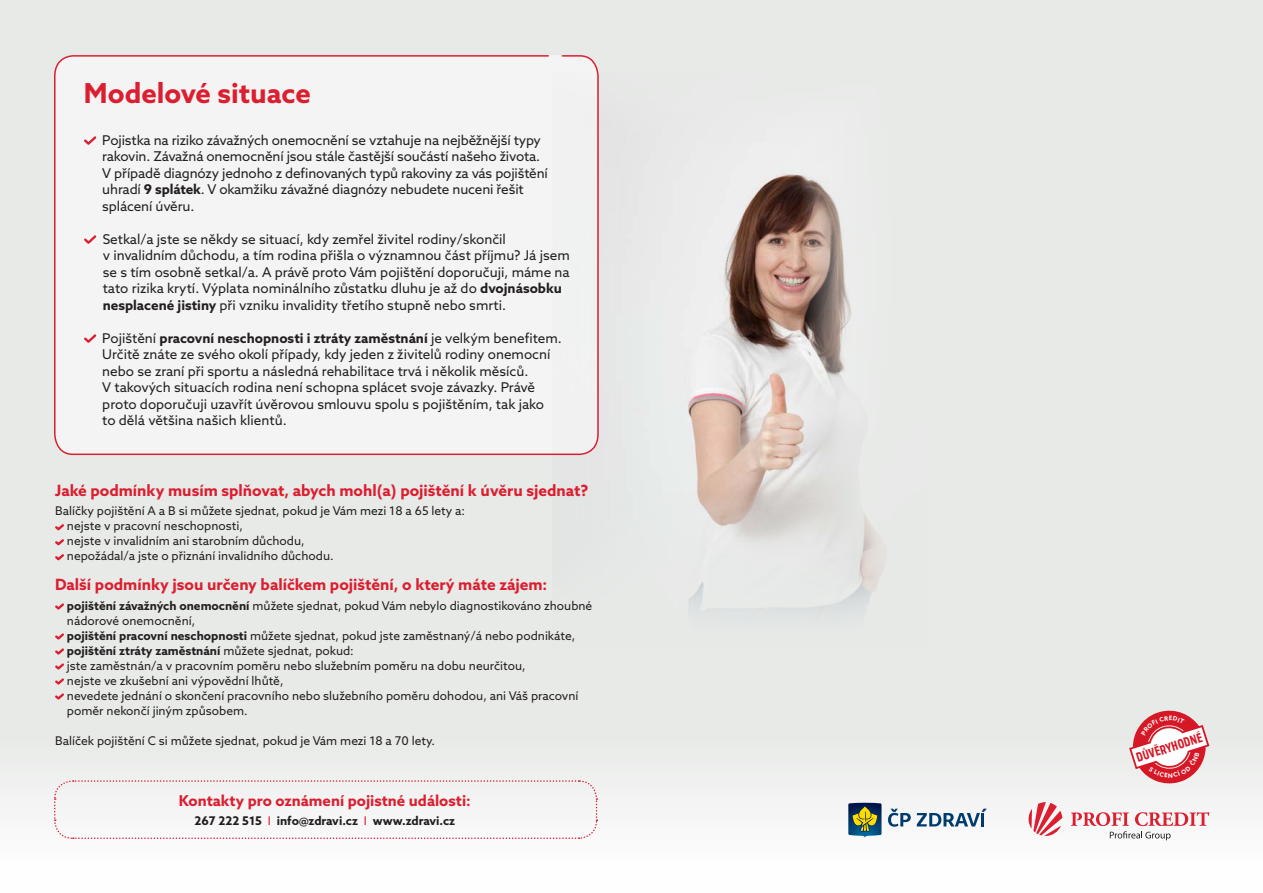
<style>
.page{position:relative;width:1263px;height:893px;background:#e8eae8}
.page>*{position:absolute;margin:0;border:0;box-sizing:border-box;transform-origin:0 0}
.t1{font:700 27.6px "Azo Sans";color:#db1e30}
.t2{font:700 15.6px "Azo Sans";color:#db1e30}
.t3{font:700 15px "Azo Sans";color:#db1e30}
.t4{font:13.5px/16.5px "Azo Sans";color:#231f20}
.t5{font:700 12.45px "Jesaya Rg";color:#d61726;scale:.9 1}
.t6{font:12px/15px "Azo Sans";color:#231f20}
.t7{font:700 12px "Azo Sans";color:#231f20}
.s1{font-weight:700}
.s2{font-weight:400;color:#db1e30}
</style>
<div class="page">
<img style="left:687px;top:173px;width:197px;height:441px">
<div style="left:54px;top:55px;width:545px;height:401px;background:#f3f4f3"></div>
<svg style="left:82px;top:134px;width:16px;height:13px"></svg>
<svg style="left:82px;top:233px;width:16px;height:13px"></svg>
<svg style="left:82px;top:332px;width:16px;height:13px"></svg>
<svg style="left:1028px;top:802px;width:34px;height:34px"></svg>
<svg style="left:1071px;top:812px;width:138px;height:28px"></svg>
<svg style="left:848px;top:803px;width:33px;height:34px"></svg>
<svg style="left:888px;top:809px;width:23px;height:18px"></svg>
<svg style="left:917px;top:809px;width:70px;height:17px"></svg>
<div style="left:53px;top:780px;width:545px;height:60px;background:#f4f5f4"></div>
<svg style="left:55px;top:524px;width:9px;height:37px"></svg>
<svg style="left:55px;top:603px;width:9px;height:7px"></svg>
<svg style="left:55px;top:633px;width:9px;height:67px"></svg>
<svg style="left:1129px;top:710px;width:80px;height:74px"></svg>
<h1 class="t1" style="left:84px;top:75px;width:228px">Modelové situace</h1>
<p class="t4" style="left:102px;top:132px;width:447px">Pojistka na riziko závažných onemocnění se vztahuje na nejběžnější typy rakovin. Závažná onemocnění jsou stále častější součástí našeho života.<br>V případě diagnózy jednoho z definovaných typů rakoviny za vás pojištění uhradí <span class="s1">9 splátek</span>. V okamžiku závažné diagnózy nebudete nuceni řešit splácení úvěru.</p>
<p class="t4" style="left:103px;top:231px;width:469px">Setkal/a jste se někdy se situací, kdy zemřel živitel rodiny/skončil<br>v invalidním důchodu, a tím rodina přišla o významnou část příjmu? Já jsem se s tím osobně setkal/a. A právě proto Vám pojištění doporučuji, máme na tato rizika krytí. Výplata nominálního zůstatku dluhu je až do <span class="s1">dvojnásobku nesplacené jistiny</span> při vzniku invalidity třetího stupně nebo smrti.</p>
<p class="t4" style="left:102px;top:330px;width:461px">Pojištění <span class="s1">pracovní neschopnosti i ztráty zaměstnání</span> je velkým benefitem.<br>Určitě znáte ze svého okolí případy, kdy jeden z živitelů rodiny onemocní nebo se zraní při sportu a následná rehabilitace trvá i několik měsíců.<br>V takových situacích rodina není schopna splácet svoje závazky. Právě proto doporučuji uzavřít úvěrovou smlouvu spolu s pojištěním, tak jako<br>to dělá většina našich klientů.</p>
<p class="t2" style="left:55px;top:480px;width:535px">Jaké podmínky musím splňovat, abych mohl(a) pojištění k úvěru sjednat?</p>
<p class="t6" style="left:67px;top:503px;width:400px;text-indent:-12px">Balíčky pojištění A a B si můžete sjednat, pokud je Vám mezi 18 a 65 lety a: nejste v pracovní neschopnosti,<br>nejste v invalidním ani starobním důchodu,<br>nepožádal/a jste o přiznání invalidního důchodu.</p>
<p class="t2" style="left:55px;top:574px;width:494px">Další podmínky jsou určeny balíčkem pojištění, o který máte zájem:</p>
<p class="t6" style="left:67px;top:598px;width:527px"><span class="s1">pojištění závažných onemocnění</span> můžete sjednat, pokud Vám nebylo diagnostikováno zhoubné nádorové onemocnění,<br><span class="s1">pojištění pracovní neschopnosti</span> můžete sjednat, pokud jste zaměstnaný/á nebo podnikáte, <span class="s1">pojištění ztráty zaměstnání</span> můžete sjednat, pokud:<br>jste zaměstnán/a v pracovním poměru nebo služebním poměru na dobu neurčitou,<br>nejste ve zkušební ani výpovědní lhůtě,<br>nevedete jednání o skončení pracovního nebo služebního poměru dohodou, ani Váš pracovní poměr nekončí jiným způsobem.</p>
<p class="t6" style="left:55px;top:733px;width:381px">Balíček pojištění C si můžete sjednat, pokud je Vám mezi 18 a 70 lety.</p>
<p class="t3" style="left:179px;top:791px;width:294px">Kontakty pro oznámení pojistné události:</p>
<p class="t7" style="left:194px;top:813px;width:262px">267 222 515 <span class="s2">I</span> info@zdravi.cz <span class="s2">I</span> www.zdravi.cz</p>
<p class="t5" style="left:1135px;top:750px;width:77px;rotate:-17deg">DŮVĚRYHODNÉ</p>
</div>
